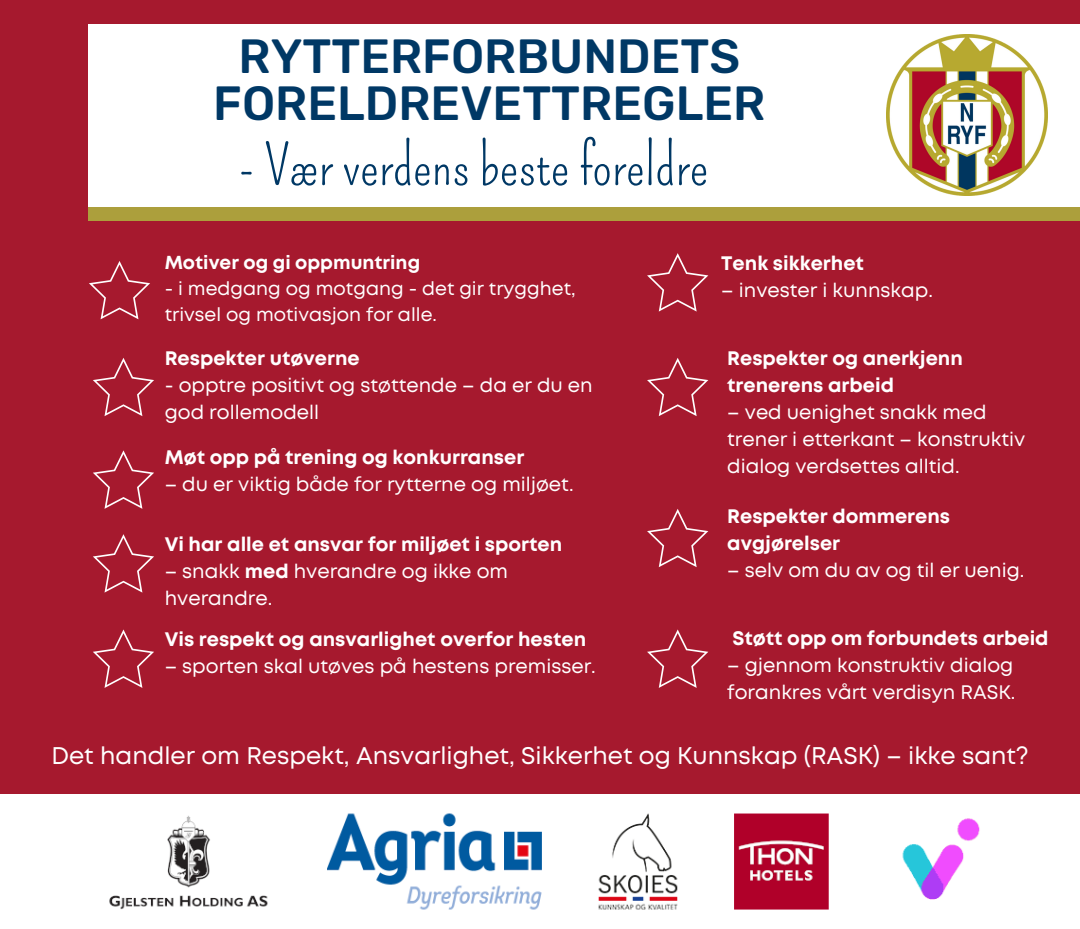
<style>
.page{position:relative;width:1080px;height:929px;background:#fff}
.page>*{position:absolute;margin:0;border:0;box-sizing:border-box;transform-origin:0 0}
.t1{font:55.2px "Pompiere";color:#003865}
.t2{font:500 47.78px/47.2px "Rubik";color:#003865;text-align:center}
.t3{font:24.08px "Mont";color:#fff}
.t4{font:19.5px/27px "Mont";color:#fff}
.t5{font:700 19.5px/27px "Mont";color:#fff}
.t6{font:18.75px/25.9px "Mont";color:#fff}
.t7{font:700 18.75px "Mont";color:#fff}
.s1{font-weight:700}
</style>
<div class="page">
<div style="left:0;top:0;width:1080px;height:928px;background:#a6192e"></div>
<div style="left:89px;top:24px;width:991px;height:183px;background:#fff"></div>
<img style="left:886px;top:35px;width:161px;height:161px">
<div style="left:89px;top:207px;width:991px;height:14px;background:#ac9f3c"></div>
<div style="left:0;top:794px;width:1080px;height:134px;background:#fff"></div>
<svg style="left:89px;top:261px;width:61px;height:58px"></svg>
<svg style="left:93px;top:358px;width:61px;height:58px"></svg>
<svg style="left:93px;top:450px;width:61px;height:58px"></svg>
<svg style="left:93px;top:534px;width:61px;height:58px"></svg>
<svg style="left:93px;top:629px;width:61px;height:58px"></svg>
<svg style="left:647px;top:253px;width:61px;height:58px"></svg>
<svg style="left:647px;top:358px;width:61px;height:58px"></svg>
<svg style="left:647px;top:509px;width:61px;height:58px"></svg>
<svg style="left:647px;top:629px;width:61px;height:58px"></svg>
<img style="left:109px;top:813px;width:871px;height:97px">
<p class="t2" style="left:213px;top:33px;width:554px">RYTTERFORBUNDETS<br>FORELDREVETTREGLER</p>
<p class="t1" style="left:238px;top:133px;width:472px">- Vær verdens beste foreldre</p>
<p class="t7" style="left:165px;top:255px;width:257px">Motiver og gi oppmuntring</p>
<p class="t6" style="left:165px;top:277px;width:413px">- i medgang og motgang - det gir trygghet, trivsel og motivasjon for alle.</p>
<p class="t5" style="left:165px;top:346px;width:197px">Respekter utøverne</p>
<p class="t4" style="left:165px;top:373px;width:430px">- opptre positivt og støttende – da er du en god rollemodell</p>
<p class="t5" style="left:165px;top:444px;width:361px">Møt opp på trening og konkurranser</p>
<p class="t4" style="left:165px;top:471px;width:410px">– du er viktig både for rytterne og miljøet.</p>
<p class="t5" style="left:165px;top:531px;width:399px">Vi har alle et ansvar for miljøet i sporten</p>
<p class="t4" style="left:165px;top:558px;width:345px">– snakk <span class="s1">med</span> hverandre og ikke om hverandre.</p>
<p class="t5" style="left:165px;top:627px;width:423px">Vis respekt og ansvarlighet overfor hesten</p>
<p class="t4" style="left:165px;top:654px;width:433px">– sporten skal utøves på hestens premisser.</p>
<p class="t5" style="left:721px;top:251px;width:144px">Tenk sikkerhet</p>
<p class="t4" style="left:721px;top:278px;width:213px">– invester i kunnskap.</p>
<p class="t5" style="left:727px;top:346px;width:237px">Respekter og anerkjenn trenerens arbeid</p>
<p class="t4" style="left:727px;top:400px;width:300px">– ved uenighet snakk med trener i etterkant – konstruktiv dialog verdsettes alltid.</p>
<p class="t5" style="left:727px;top:504px;width:224px">Respekter dommerens avgjørelser</p>
<p class="t4" style="left:727px;top:558px;width:299px">– selv om du av og til er uenig.</p>
<p class="t5" style="left:732px;top:626px;width:318px">Støtt opp om forbundets arbeid</p>
<p class="t4" style="left:727px;top:653px;width:290px">– gjennom konstruktiv dialog forankres vårt verdisyn RASK.</p>
<p class="t3" style="left:51px;top:746px;width:979px">Det handler om Respekt, Ansvarlighet, Sikkerhet og Kunnskap (RASK) – ikke sant?</p>
</div>
